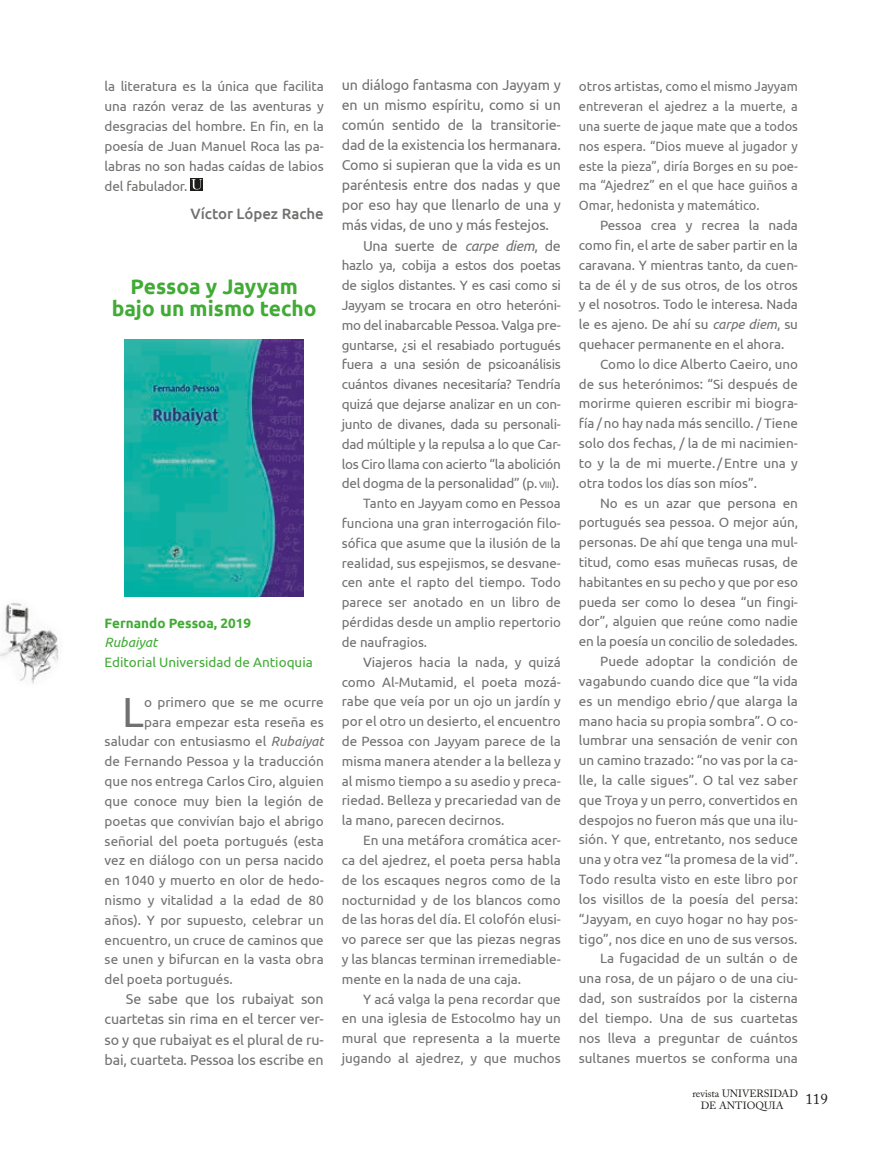
<style>
.page{position:relative;width:872px;height:1149px;background:#fff}
.page>*{position:absolute;margin:0;border:0;box-sizing:border-box;transform-origin:0 0}
.t1{font:42px "Ubuntu";color:#70706f}
.t2{font:700 21px/22.5px "Ubuntu";color:#41ab35;text-align:center}
.t3{font:500 15px "Ubuntu";color:#70706f}
.t4{font:15px "Adobe Caslon Pro";color:#1d1d1b}
.t5{font:14.4px/20.1px "Ubuntu";letter-spacing:-.01em;color:#70706f;text-align:justify}
.t6{font:13.5px/19.8px "Ubuntu";color:#70706f;text-align:justify}
.t7{font:13.5px "Ubuntu";letter-spacing:-.02em;color:#70706f}
.t8{font:13.5px "Ubuntu";color:#41ab35}
.t9{font:700 13.5px "Ubuntu";color:#41ab35}
.t10{font:italic 13.5px "Ubuntu";color:#41ab35}
.t11{font:10.5px/12.6px "Adobe Caslon Pro";color:#1d1d1b;text-align:center}
.s1{font-style:italic}
.s2{font-size:9.45px}
</style>
<div class="page">
<img style="left:125px;top:339px;width:178px;height:257px">
<img style="left:0;top:603px;width:59px;height:81px">
<div style="left:190px;top:178px;width:13px;height:12px;background:#1d1d1b"></div>
<svg style="left:191px;top:179px;width:11px;height:10px"></svg>
<p class="t6" style="left:105px;top:76px;width:221px">la literatura es la única que facilita una razón veraz de las aventuras y desgracias del hombre. En fin, en la poesía de Juan Manuel Roca las pa&shy;labras no son hadas caídas de labios del fabulador.</p>
<p class="t3" style="left:190px;top:204px;width:135px">Víctor López Rache</p>
<h2 class="t2" style="left:112px;top:275px;width:206px">Pessoa y Jayyam bajo un mismo techo</h2>
<p class="t9" style="left:105px;top:614px;width:148px">Fernando Pessoa, 2019</p>
<p class="t10" style="left:105px;top:634px;width:54px">Rubaiyat</p>
<p class="t8" style="left:105px;top:654px;width:210px">Editorial Universidad de Antioquia</p>
<h1 class="t1" style="left:122px;top:686px;width:23px">L</h1>
<p class="t6" style="left:144px;top:691px;width:181px">o primero que se me ocurre</p>
<p class="t6" style="left:144px;top:711px;width:181px">para empezar esta reseña es</p>
<p class="t6" style="left:105px;top:731px;width:221px">saludar con entusiasmo el <span class="s1">Rubaiyat</span></p>
<p class="t6" style="left:105px;top:751px;width:221px">de Fernando Pessoa y la traducción</p>
<p class="t6" style="left:105px;top:770px;width:221px">que nos entrega Carlos Ciro, alguien</p>
<p class="t6" style="left:105px;top:790px;width:221px">que conoce muy bien la legión de</p>
<p class="t6" style="left:105px;top:810px;width:221px">poetas que convivían bajo el abrigo</p>
<p class="t6" style="left:105px;top:830px;width:221px">señorial del poeta portugués (esta</p>
<p class="t6" style="left:105px;top:850px;width:221px">vez en diálogo con un persa nacido</p>
<p class="t6" style="left:105px;top:869px;width:221px">en 1040 y muerto en olor de hedo-</p>
<p class="t6" style="left:105px;top:889px;width:221px">nismo y vitalidad a la edad de 80</p>
<p class="t6" style="left:105px;top:909px;width:221px">años). Y por supuesto, celebrar un</p>
<p class="t6" style="left:105px;top:929px;width:221px">encuentro, un cruce de caminos que</p>
<p class="t6" style="left:105px;top:949px;width:221px">se unen y bifurcan en la vasta obra</p>
<p class="t6" style="left:105px;top:968px;width:130px">del poeta portugués.</p>
<p class="t5" style="left:105px;top:988px;width:221px;text-indent:21px">Se sabe que los rubaiyat son cuartetas sin rima en el tercer ver&shy;so y que rubaiyat es el plural de ru&shy;bai, cuarteta. Pessoa los escribe en</p>
<p class="t5" style="left:342px;top:74px;width:221px">un diálogo fantasma con Jayyam y</p>
<p class="t5" style="left:342px;top:94px;width:221px">en un mismo espíritu, como si un</p>
<p class="t5" style="left:342px;top:114px;width:221px">común sentido de la transitorie-</p>
<p class="t5" style="left:342px;top:134px;width:221px">dad de la existencia los hermanara.</p>
<p class="t5" style="left:342px;top:154px;width:221px">Como si supieran que la vida es un</p>
<p class="t5" style="left:342px;top:174px;width:221px">paréntesis entre dos nadas y que</p>
<p class="t5" style="left:342px;top:195px;width:221px">por eso hay que llenarlo de una y</p>
<p class="t5" style="left:342px;top:215px;width:209px">más vidas, de uno y más festejos.</p>
<p class="t5" style="left:363px;top:235px;width:199px">Una suerte de <span class="s1">carpe diem</span>, de</p>
<p class="t7" style="left:342px;top:257px;width:221px">hazlo ya, cobija a estos dos poetas</p>
<p class="t7" style="left:342px;top:277px;width:221px">de siglos distantes. Y es casi como si</p>
<p class="t7" style="left:342px;top:297px;width:221px">Jayyam se trocara en otro heteróni-</p>
<p class="t7" style="left:342px;top:317px;width:221px">mo del inabarcable Pessoa. Valga pre-</p>
<p class="t7" style="left:342px;top:336px;width:221px">guntarse, ¿si el resabiado portugués</p>
<p class="t7" style="left:342px;top:356px;width:221px">fuera a una sesión de psicoanálisis</p>
<p class="t7" style="left:342px;top:376px;width:221px">cuántos divanes necesitaría? Tendría</p>
<p class="t7" style="left:342px;top:396px;width:221px">quizá que dejarse analizar en un con-</p>
<p class="t7" style="left:342px;top:416px;width:221px">junto de divanes, dada su personali-</p>
<p class="t7" style="left:342px;top:435px;width:221px">dad múltiple y la repulsa a lo que Car-</p>
<p class="t7" style="left:342px;top:455px;width:221px">los Ciro llama con acierto “la abolición</p>
<p class="t7" style="left:342px;top:475px;width:219px">del dogma de la personalidad” (p. <span class="s2">viii</span>).</p>
<p class="t6" style="left:363px;top:493px;width:199px">Tanto en Jayyam como en Pessoa</p>
<p class="t6" style="left:342px;top:512px;width:221px">funciona una gran interrogación filo-</p>
<p class="t6" style="left:342px;top:532px;width:221px">sófica que asume que la ilusión de la</p>
<p class="t6" style="left:342px;top:552px;width:221px">realidad, sus espejismos, se desvane-</p>
<p class="t6" style="left:342px;top:572px;width:221px">cen ante el rapto del tiempo. Todo</p>
<p class="t6" style="left:342px;top:592px;width:221px">parece ser anotado en un libro de</p>
<p class="t6" style="left:342px;top:611px;width:221px">pérdidas desde un amplio repertorio</p>
<p class="t6" style="left:342px;top:631px;width:87px">de naufragios.</p>
<p class="t6" style="left:363px;top:651px;width:199px">Viajeros hacia la nada, y quizá</p>
<p class="t6" style="left:342px;top:671px;width:221px">como Al-Mutamid, el poeta mozá-</p>
<p class="t6" style="left:342px;top:691px;width:221px">rabe que veía por un ojo un jardín y</p>
<p class="t6" style="left:342px;top:710px;width:221px">por el otro un desierto, el encuentro</p>
<p class="t6" style="left:342px;top:730px;width:221px">de Pessoa con Jayyam parece de la</p>
<p class="t6" style="left:342px;top:750px;width:221px">misma manera atender a la belleza y</p>
<p class="t6" style="left:342px;top:770px;width:220px">al mismo tiempo a su asedio y preca-</p>
<p class="t6" style="left:342px;top:790px;width:221px">riedad. Belleza y precariedad van de</p>
<p class="t6" style="left:342px;top:809px;width:164px">la mano, parecen decirnos.</p>
<p class="t6" style="left:363px;top:829px;width:199px">En una metáfora cromática acer-</p>
<p class="t6" style="left:342px;top:849px;width:221px">ca del ajedrez, el poeta persa habla</p>
<p class="t6" style="left:342px;top:869px;width:221px">de los escaques negros como de la</p>
<p class="t6" style="left:342px;top:889px;width:221px">nocturnidad y de los blancos como</p>
<p class="t6" style="left:342px;top:908px;width:221px">de las horas del día. El colofón elusi-</p>
<p class="t6" style="left:342px;top:928px;width:221px">vo parece ser que las piezas negras</p>
<p class="t6" style="left:342px;top:948px;width:221px">y las blancas terminan irremediable-</p>
<p class="t6" style="left:342px;top:968px;width:181px">mente en la nada de una caja.</p>
<p class="t6" style="left:363px;top:988px;width:199px">Y acá valga la pena recordar que</p>
<p class="t6" style="left:342px;top:1007px;width:221px">en una iglesia de Estocolmo hay un</p>
<p class="t6" style="left:342px;top:1027px;width:221px">mural que representa a la muerte</p>
<p class="t6" style="left:342px;top:1047px;width:221px">jugando al ajedrez, y que muchos</p>
<p class="t6" style="left:579px;top:76px;width:221px">otros artistas, como el mismo Jayyam entreveran el ajedrez a la muerte, a una suerte de jaque mate que a todos nos espera. “Dios mueve al jugador y este la pieza”, diría Borges en su poe&shy;ma “Ajedrez” en el que hace guiños a Omar, hedonista y matemático.</p>
<p class="t6" style="left:579px;top:215px;width:221px;text-indent:21px">Pessoa crea y recrea la nada como fin, el arte de saber partir en la caravana. Y mientras tanto, da cuen&shy;ta de él y de sus otros, de los otros y el nosotros. Todo le interesa. Nada le es ajeno. De ahí su <span class="s1">carpe diem</span>, su quehacer permanente en el ahora.</p>
<p class="t6" style="left:579px;top:353px;width:221px;text-indent:21px">Como lo dice Alberto Caeiro, uno de sus heterónimos: “Si después de morirme quieren escribir mi biogra&shy;fía / no hay nada más sencillo. / Tiene solo dos fechas, / la de mi nacimien&shy;to y la de mi muerte. / Entre una y otra todos los días son míos”.</p>
<p class="t6" style="left:579px;top:492px;width:221px;text-align:right">No es un azar que persona en portugués sea pessoa. O mejor aún, personas. De ahí que tenga una mul&shy;titud, como esas muñecas rusas, de habitantes en su pecho y que por eso pueda ser como lo desea “un fingi&shy;dor”, alguien que reúne como nadie en la poesía un concilio de soledades.<br>Puede adoptar la condición de vagabundo cuando dice que “la vida es un mendigo ebrio / que alarga la mano hacia su propia sombra”. O co&shy;lumbrar una sensación de venir con un camino trazado: “no vas por la ca&shy;lle, la calle sigues”. O tal vez saber que Troya y un perro, convertidos en despojos no fueron más que una ilu&shy;sión. Y que, entretanto, nos seduce una y otra vez “la promesa de la vid”.<br>Todo resulta visto en este libro por los visillos de la poesía del persa: “Jayyam, en cuyo hogar no hay pos&shy;tigo”, nos dice en uno de sus versos.<br>La fugacidad de un sultán o de una rosa, de un pájaro o de una ciu&shy;dad, son sustraídos por la cisterna del tiempo. Una de sus cuartetas nos lleva a preguntar de cuántos sultanes muertos se conforma una</p>
<p class="t11" style="left:692px;top:1086px;width:107px">revista UNIVERSIDAD<br>DE ANTIOQUIA</p>
<p class="t4" style="left:805px;top:1090px;width:24px">119</p>
</div>
